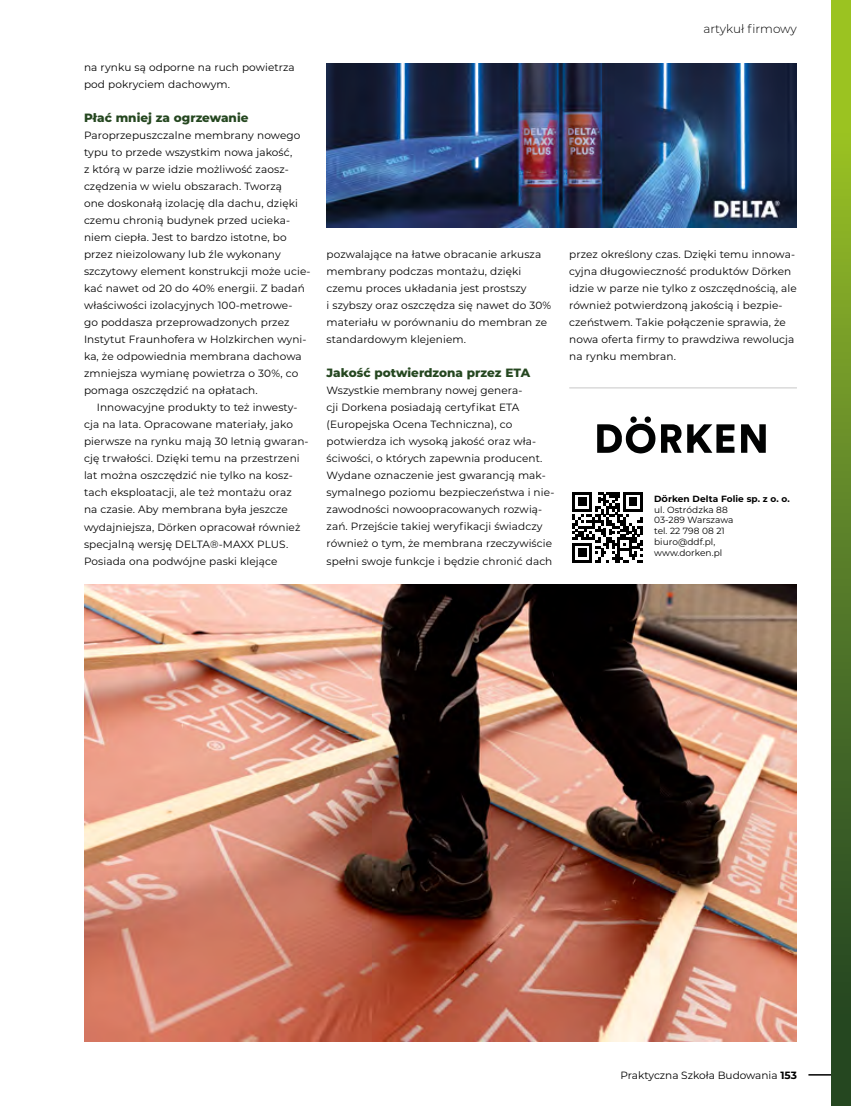
<style>
.page{position:relative;width:851px;height:1106px;background:#fff}
.page>*{position:absolute;margin:0;border:0;box-sizing:border-box;transform-origin:0 0}
.t1{font:800 12px "Montserrat";color:#254720}
.t2{font:300 12px "Montserrat";color:#000}
.t3{font:10.5px/17px "Montserrat";letter-spacing:.01em;color:#000}
.t4{font:9px/10.8px "Montserrat";letter-spacing:.005em;color:#000}
.t5{font:700 9px "Montserrat";letter-spacing:.005em;color:#000}
.s1{font-weight:700}
</style>
<div class="page">
<svg style="left:808px;top:1074px;width:23px;height:1px"></svg>
<div style="left:831px;top:0;width:19px;height:1106px;background:linear-gradient(to bottom,#a4cc26,#183a25)"></div>
<img style="left:84px;top:584px;width:712px;height:457px">
<img style="left:326px;top:64px;width:470px;height:164px">
<svg style="left:597px;top:416px;width:168px;height:37px"></svg>
<svg style="left:572px;top:492px;width:71px;height:70px"></svg>
<hr style="left:569px;top:387px;width:227px;height:1px;background:#dadada">
<p class="t3" style="left:84px;top:58px;width:212px">na rynku są odporne na ruch powietrza pod pokryciem dachowym.</p>
<p class="t1" style="left:84px;top:109px;width:166px">Płać mniej za ogrzewanie</p>
<p class="t3" style="left:84px;top:126px;width:228px">Paroprzepuszczalne membrany nowego typu to przede wszystkim nowa jakość,<br>z którą w parze idzie możliwość zaosz&shy;czędzenia w wielu obszarach. Tworzą<br>one doskonałą izolację dla dachu, dzięki czemu chronią budynek przed ucieka&shy;niem ciepła. Jest to bardzo istotne, bo przez nieizolowany lub źle wykonany szczytowy element konstrukcji może ucie&shy;kać nawet od 20 do 40% energii. Z badań właściwości izolacyjnych 100-metrowe-<br>go poddasza przeprowadzonych przez Instytut Fraunhofera w Holzkirchen wyni&shy;ka, że odpowiednia membrana dachowa zmniejsza wymianę powietrza o 30%, co pomaga oszczędzić na opłatach.</p>
<p class="t3" style="left:84px;top:399px;width:226px;text-indent:13px">Innowacyjne produkty to też inwesty&shy;cja na lata. Opracowane materiały, jako pierwsze na rynku mają 30 letnią gwaran&shy;cję trwałości. Dzięki temu na przestrzeni lat można oszczędzić nie tylko na kosz&shy;tach eksploatacji, ale też montażu oraz<br>na czasie. Aby membrana była jeszcze wydajniejsza, Dörken opracował również specjalną wersję DELTA®-MAXX PLUS.<br>Posiada ona podwójne paski klejące</p>
<p class="t2" style="left:703px;top:20px;width:95px">artykuł firmowy</p>
<p class="t3" style="left:326px;top:246px;width:226px">pozwalające na łatwe obracanie arkusza membrany podczas montażu, dzięki czemu proces układania jest prostszy<br>i szybszy oraz oszczędza się nawet do 30% materiału w porównaniu do membran ze standardowym klejeniem.</p>
<p class="t1" style="left:326px;top:364px;width:205px">Jakość potwierdzona przez ETA</p>
<p class="t3" style="left:326px;top:382px;width:229px">Wszystkie membrany nowej genera-<br>cji Dorkena posiadają certyfikat ETA (Europejska Ocena Techniczna), co potwierdza ich wysoką jakość oraz wła&shy;ściwości, o których zapewnia producent.<br>Wydane oznaczenie jest gwarancją mak&shy;symalnego poziomu bezpieczeństwa i nie&shy;zawodności nowoopracowanych rozwią&shy;zań. Przejście takiej weryfikacji świadczy również o tym, że membrana rzeczywiście spełni swoje funkcje i będzie chronić dach</p>
<p class="t3" style="left:569px;top:246px;width:229px">przez określony czas. Dzięki temu innowa&shy;cyjna długowieczność produktów Dörken idzie w parze nie tylko z oszczędnością, ale również potwierdzoną jakością i bezpie&shy;czeństwem. Takie połączenie sprawia, że nowa oferta firmy to prawdziwa rewolucja na rynku membran.</p>
<p class="t5" style="left:654px;top:492px;width:137px">DÖrken Delta Folie sp. z o. o.</p>
<p class="t4" style="left:654px;top:503px;width:81px">ul. Ostródzka 88<br>03-289 Warszawa tel. 22 798 08 21 biuro@ddf.pl, www.dorken.pl</p>
<p class="t3" style="left:620px;top:1066px;width:178px">Praktyczna Szkoła Budowania <span class="s1">153</span></p>
</div>
